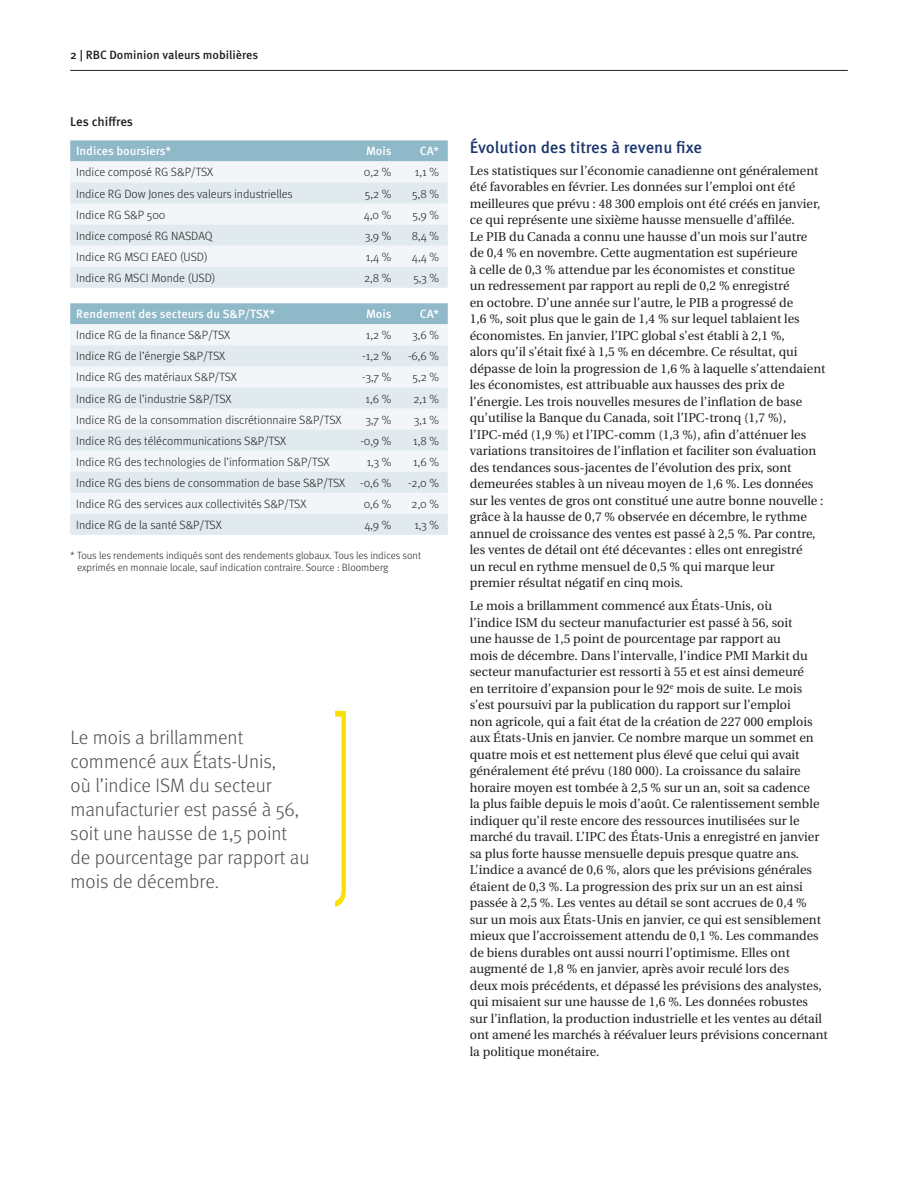
<style>
.page{position:relative;width:918px;height:1188px;background:#fff}
.page>*{position:absolute;margin:0;border:0;box-sizing:border-box;transform-origin:0 0}
.t1{font:300 19.5px/24px "Meta OT";color:#4d4f54}
.t2{font:500 16.5px "Meta OT";color:#1d366c}
.t3{font:12.75px/16.5px "Utopia";color:#231f20}
.t4{font:500 12.75px "Meta OT";letter-spacing:-.005em;color:#231f20}
.t5{font:300 12px "Meta OT";color:#231f20}
.t6{font:500 12px "Meta OT";color:#fff}
.t7{font:500 12px "Meta OT";color:#231f20}
.t8{font:300 10.5px/12.6px "Meta OT";color:#231f20}
</style>
<div class="page">
<hr style="left:70px;top:70px;width:778px;height:1px;background:#231f20">
<svg style="left:335px;top:711px;width:11px;height:196px"></svg>
<div style="left:70px;top:140px;width:378px;height:21px;background:#8fb8c8"></div>
<div style="left:70px;top:161px;width:378px;height:21px;background:#f2f6f8"></div>
<svg style="left:70px;top:182px;width:378px;height:353px;fill:#e0eaef"></svg>
<p class="t7" style="left:70px;top:47px;width:189px">2 | RBC Dominion valeurs mobilières</p>
<p class="t4" style="left:70px;top:114px;width:64px">Les chiffres</p>
<p class="t6" style="left:76px;top:144px;width:96px">Indices boursiers*</p>
<p class="t6" style="left:366px;top:144px;width:27px">Mois</p>
<p class="t6" style="left:420px;top:144px;width:21px">CA*</p>
<p class="t5" style="left:76px;top:165px;width:139px">Indice composé RG S&amp;P/TSX</p>
<p class="t5" style="left:364px;top:165px;width:29px">0,2 %</p>
<p class="t5" style="left:415px;top:165px;width:26px">1,1 %</p>
<p class="t5" style="left:76px;top:186px;width:218px">Indice RG Dow Jones des valeurs industrielles</p>
<p class="t5" style="left:365px;top:186px;width:28px">5,2 %</p>
<p class="t5" style="left:412px;top:186px;width:28px">5,8 %</p>
<p class="t5" style="left:76px;top:207px;width:91px">Indice RG S&amp;P 500</p>
<p class="t5" style="left:364px;top:207px;width:29px">4,0 %</p>
<p class="t5" style="left:413px;top:207px;width:28px">5,9 %</p>
<p class="t5" style="left:76px;top:228px;width:138px">Indice composé RG NASDAQ</p>
<p class="t5" style="left:365px;top:228px;width:28px">3,9 %</p>
<p class="t5" style="left:412px;top:228px;width:29px">8,4 %</p>
<p class="t5" style="left:76px;top:250px;width:133px">Indice RG MSCI EAEO (USD)</p>
<p class="t5" style="left:366px;top:250px;width:27px">1,4 %</p>
<p class="t5" style="left:412px;top:250px;width:29px">4,4 %</p>
<p class="t5" style="left:76px;top:271px;width:141px">Indice RG MSCI Monde (USD)</p>
<p class="t5" style="left:364px;top:271px;width:29px">2,8 %</p>
<p class="t5" style="left:413px;top:271px;width:27px">5,3 %</p>
<p class="t6" style="left:76px;top:307px;width:200px">Rendement des secteurs du S&amp;P/TSX*</p>
<p class="t6" style="left:366px;top:307px;width:27px">Mois</p>
<p class="t6" style="left:420px;top:307px;width:21px">CA*</p>
<p class="t5" style="left:76px;top:328px;width:156px">Indice RG de la finance S&amp;P/TSX</p>
<p class="t5" style="left:366px;top:328px;width:27px">1,2 %</p>
<p class="t5" style="left:412px;top:328px;width:29px">3,6 %</p>
<p class="t5" style="left:76px;top:349px;width:151px">Indice RG de l’énergie S&amp;P/TSX</p>
<p class="t5" style="left:362px;top:349px;width:31px">-1,2 %</p>
<p class="t5" style="left:408px;top:349px;width:33px">-6,6 %</p>
<p class="t5" style="left:76px;top:370px;width:162px">Indice RG des matériaux S&amp;P/TSX</p>
<p class="t5" style="left:362px;top:370px;width:31px">-3,7 %</p>
<p class="t5" style="left:413px;top:370px;width:28px">5,2 %</p>
<p class="t5" style="left:76px;top:391px;width:157px">Indice RG de l’industrie S&amp;P/TSX</p>
<p class="t5" style="left:366px;top:391px;width:27px">1,6 %</p>
<p class="t5" style="left:413px;top:391px;width:27px">2,1 %</p>
<p class="t5" style="left:76px;top:412px;width:267px">Indice RG de la consommation discrétionnaire S&amp;P/TSX</p>
<p class="t5" style="left:365px;top:412px;width:28px">3,7 %</p>
<p class="t5" style="left:414px;top:412px;width:27px">3,1 %</p>
<p class="t5" style="left:76px;top:433px;width:212px">Indice RG des télécommunications S&amp;P/TSX</p>
<p class="t5" style="left:360px;top:433px;width:33px">-0,9 %</p>
<p class="t5" style="left:413px;top:433px;width:27px">1,8 %</p>
<p class="t5" style="left:76px;top:455px;width:255px">Indice RG des technologies de l’information S&amp;P/TSX</p>
<p class="t5" style="left:367px;top:455px;width:26px">1,3 %</p>
<p class="t5" style="left:413px;top:455px;width:27px">1,6 %</p>
<p class="t5" style="left:76px;top:476px;width:317px">Indice RG des biens de consommation de base S&amp;P/TSX -0,6 %</p>
<p class="t5" style="left:408px;top:476px;width:32px">-2,0 %</p>
<p class="t5" style="left:76px;top:497px;width:232px">Indice RG des services aux collectivités S&amp;P/TSX</p>
<p class="t5" style="left:364px;top:497px;width:29px">0,6 %</p>
<p class="t5" style="left:412px;top:497px;width:29px">2,0 %</p>
<p class="t5" style="left:76px;top:518px;width:147px">Indice RG de la santé S&amp;P/TSX</p>
<p class="t5" style="left:364px;top:518px;width:29px">4,9 %</p>
<p class="t5" style="left:414px;top:518px;width:26px">1,3 %</p>
<p class="t8" style="left:77px;top:549px;width:346px;text-indent:-7px">* Tous les rendements indiqués sont des rendements globaux. Tous les indices sont exprimés en monnaie locale, sauf indication contraire. Source : Bloomberg</p>
<h1 class="t1" style="left:70px;top:725px;width:241px">Le mois a brillamment commencé aux États-Unis,<br>où l’indice ISM du secteur manufacturier est passé à 56, soit une hausse de 1,5 point de pourcentage par rapport au mois de décembre.</h1>
<p class="t2" style="left:470px;top:137px;width:234px">Évolution des titres à revenu fixe</p>
<p class="t3" style="left:470px;top:162px;width:357px">Les statistiques sur l’économie canadienne ont généralement été favorables en février. Les données sur l’emploi ont été meilleures que prévu : 48 300 emplois ont été créés en janvier, ce qui représente une sixième hausse mensuelle d’affilée.<br>Le PIB du Canada a connu une hausse d’un mois sur l’autre<br>de 0,4 % en novembre. Cette augmentation est supérieure<br>à celle de 0,3 % attendue par les économistes et constitue<br>un redressement par rapport au repli de 0,2 % enregistré<br>en octobre. D’une année sur l’autre, le PIB a progressé de<br>1,6 %, soit plus que le gain de 1,4 % sur lequel tablaient les économistes. En janvier, l’IPC global s’est établi à 2,1 %,<br>alors qu’il s’était fixé à 1,5 % en décembre. Ce résultat, qui dépasse de loin la progression de 1,6 % à laquelle s’attendaient les économistes, est attribuable aux hausses des prix de l’énergie. Les trois nouvelles mesures de l’inflation de base qu’utilise la Banque du Canada, soit l’IPC-tronq (1,7 %), l’IPC-méd (1,9 %) et l’IPC-comm (1,3 %), afin d’atténuer les variations transitoires de l’inflation et faciliter son évaluation des tendances sous-jacentes de l’évolution des prix, sont demeurées stables à un niveau moyen de 1,6 %. Les données sur les ventes de gros ont constitué une autre bonne nouvelle : grâce à la hausse de 0,7 % observée en décembre, le rythme annuel de croissance des ventes est passé à 2,5 %. Par contre, les ventes de détail ont été décevantes : elles ont enregistré<br>un recul en rythme mensuel de 0,5 % qui marque leur<br>premier résultat négatif en cinq mois.</p>
<p class="t3" style="left:470px;top:598px;width:360px">Le mois a brillamment commencé aux États-Unis, où<br>l’indice ISM du secteur manufacturier est passé à 56, soit<br>une hausse de 1,5 point de pourcentage par rapport au<br>mois de décembre. Dans l’intervalle, l’indice PMI Markit du secteur manufacturier est ressorti à 55 et est ainsi demeuré<br>en territoire d’expansion pour le 92<sup>e</sup> mois de suite. Le mois s’est poursuivi par la publication du rapport sur l’emploi<br>non agricole, qui a fait état de la création de 227 000 emplois aux États-Unis en janvier. Ce nombre marque un sommet en quatre mois et est nettement plus élevé que celui qui avait généralement été prévu (180 000). La croissance du salaire horaire moyen est tombée à 2,5 % sur un an, soit sa cadence<br>la plus faible depuis le mois d’août. Ce ralentissement semble indiquer qu’il reste encore des ressources inutilisées sur le marché du travail. L’IPC des États-Unis a enregistré en janvier sa plus forte hausse mensuelle depuis presque quatre ans.<br>L’indice a avancé de 0,6 %, alors que les prévisions générales étaient de 0,3 %. La progression des prix sur un an est ainsi passée à 2,5 %. Les ventes au détail se sont accrues de 0,4 % sur un mois aux États-Unis en janvier, ce qui est sensiblement mieux que l’accroissement attendu de 0,1 %. Les commandes de biens durables ont aussi nourri l’optimisme. Elles ont augmenté de 1,8 % en janvier, après avoir reculé lors des<br>deux mois précédents, et dépassé les prévisions des analystes, qui misaient sur une hausse de 1,6 %. Les données robustes sur l’inflation, la production industrielle et les ventes au détail ont amené les marchés à réévaluer leurs prévisions concernant la politique monétaire.</p>
</div>
